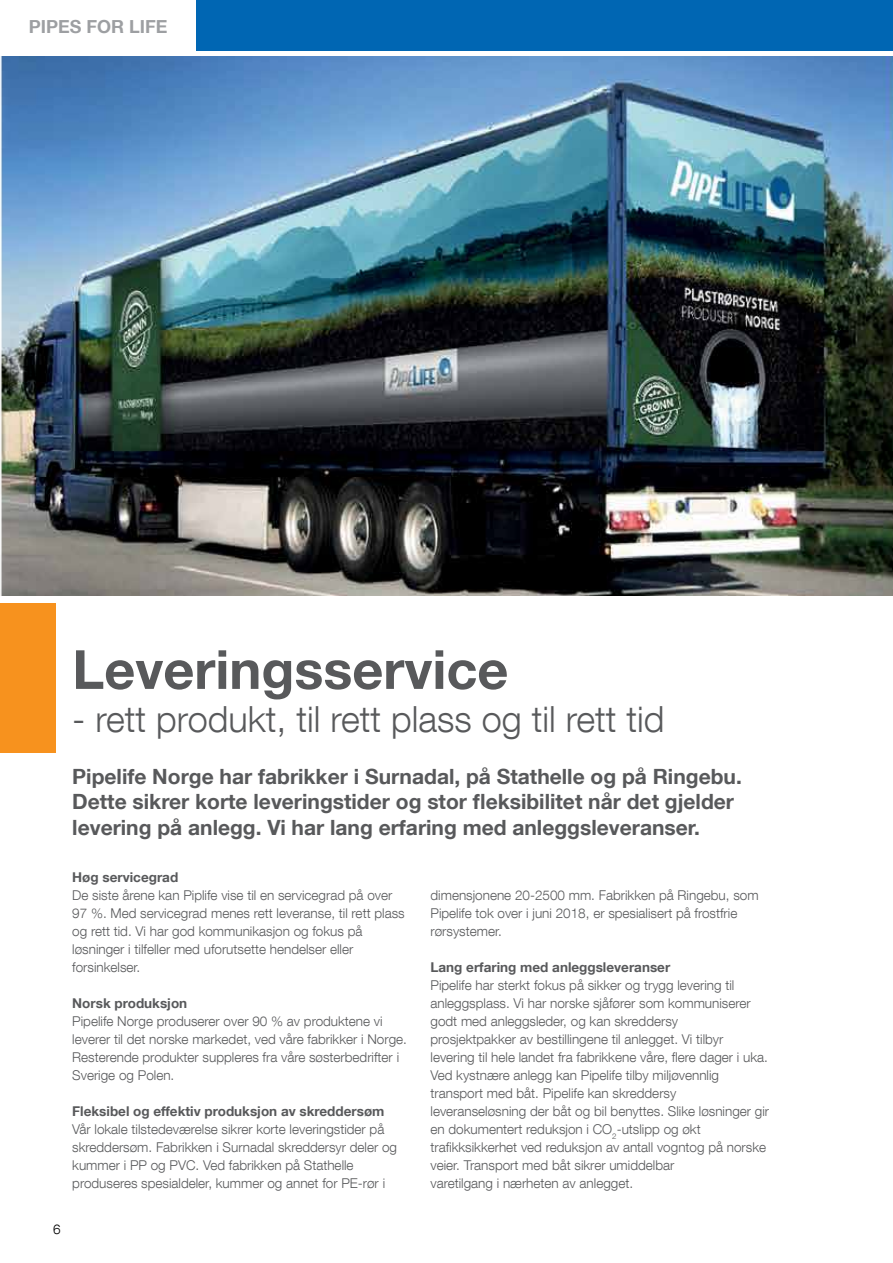
<style>
.page{position:relative;width:893px;height:1263px;background:#fff}
.page>*{position:absolute;margin:0;border:0;box-sizing:border-box;transform-origin:0 0}
.t1{font:700 54px "Helvetica Neue LT Com";color:#58595b}
.t2{font:300 36px "Helvetica Neue LT Com";color:#58595b}
.t3{font:700 21px/25.2px "Helvetica Neue LT Com";color:#58595b}
.t4{font:700 18px "Helvetica Neue LT Com";color:#9d9fa2}
.t5{font:300 13.5px/18px "Helvetica Neue LT Com";color:#58595b}
.t6{font:700 13.5px "Helvetica Neue LT Com";color:#58595b}
.t7{font:300 13.5px "Helvetica Neue LT Com";color:#000}
</style>
<div class="page">
<img style="left:0;top:57px;width:893px;height:538px">
<div style="left:0;top:603px;width:55px;height:149px;background:#f7921e"></div>
<div style="left:197px;top:0;width:696px;height:51px;background:#0066b3"></div>
<h3 class="t4" style="left:29px;top:15px;width:140px">PIPES FOR LIFE</h3>
<h1 class="t1" style="left:72px;top:635px;width:438px">Leveringsservice</h1>
<h2 class="t2" style="left:72px;top:697px;width:594px">- rett produkt, til rett plass og til rett tid</h2>
<h3 class="t3" style="left:72px;top:763px;width:671px">Pipelife Norge har fabrikker i Surnadal, på Stathelle og på Ringebu.<br>Dette sikrer korte leveringstider og stor fleksibilitet når det gjelder levering på anlegg. Vi har lang erfaring med anleggsleveranser.</h3>
<p class="t6" style="left:72px;top:869px;width:108px">Høg servicegrad</p>
<p class="t5" style="left:72px;top:886px;width:334px">De siste årene kan Piplife vise til en servicegrad på over 97 %. Med servicegrad menes rett leveranse, til rett plass og rett tid. Vi har god kommunikasjon og fokus på løsninger i tilfeller med uforutsette hendelser eller forsinkelser.</p>
<p class="t6" style="left:72px;top:995px;width:117px">Norsk produksjon</p>
<p class="t5" style="left:72px;top:1012px;width:336px">Pipelife Norge produserer over 90 % av produktene vi leverer til det norske markedet, ved våre fabrikker i Norge.<br>Resterende produkter suppleres fra våre søsterbedrifter i Sverige og Polen.</p>
<p class="t6" style="left:72px;top:1103px;width:314px">Fleksibel og effektiv produksjon av skreddersøm</p>
<p class="t5" style="left:72px;top:1120px;width:326px">Vår lokale tilstedeværelse sikrer korte leveringstider på skreddersøm. Fabrikken i Surnadal skreddersyr deler og kummer i PP og PVC. Ved fabrikken på Stathelle produseres spesialdeler, kummer og annet for PE-rør i</p>
<p class="t5" style="left:430px;top:886px;width:330px">dimensjonene 20-2500 mm. Fabrikken på Ringebu, som<br>Pipelife tok over i juni 2018, er spesialisert på frostfrie rørsystemer.</p>
<p class="t6" style="left:430px;top:959px;width:241px">Lang erfaring med anleggsleveranser</p>
<p class="t5" style="left:430px;top:976px;width:340px">Pipelife har sterkt fokus på sikker og trygg levering til anleggsplass. Vi har norske sjåfører som kommuniserer godt med anleggsleder, og kan skreddersy<br>prosjektpakker av bestillingene til anlegget. Vi tilbyr levering til hele landet fra fabrikkene våre, flere dager i uka.<br>Ved kystnære anlegg kan Pipelife tilby miljøvennlig transport med båt. Pipelife kan skreddersy leveranseløsning der båt og bil benyttes. Slike løsninger gir en dokumentert reduksjon i CO<sub>2</sub>-utslipp og økt trafikksikkerhet ved reduksjon av antall vogntog på norske veier. Transport med båt sikrer umiddelbar<br>varetilgang i nærheten av anlegget.</p>
<p class="t7" style="left:53px;top:1221px;width:9px">6</p>
</div>
